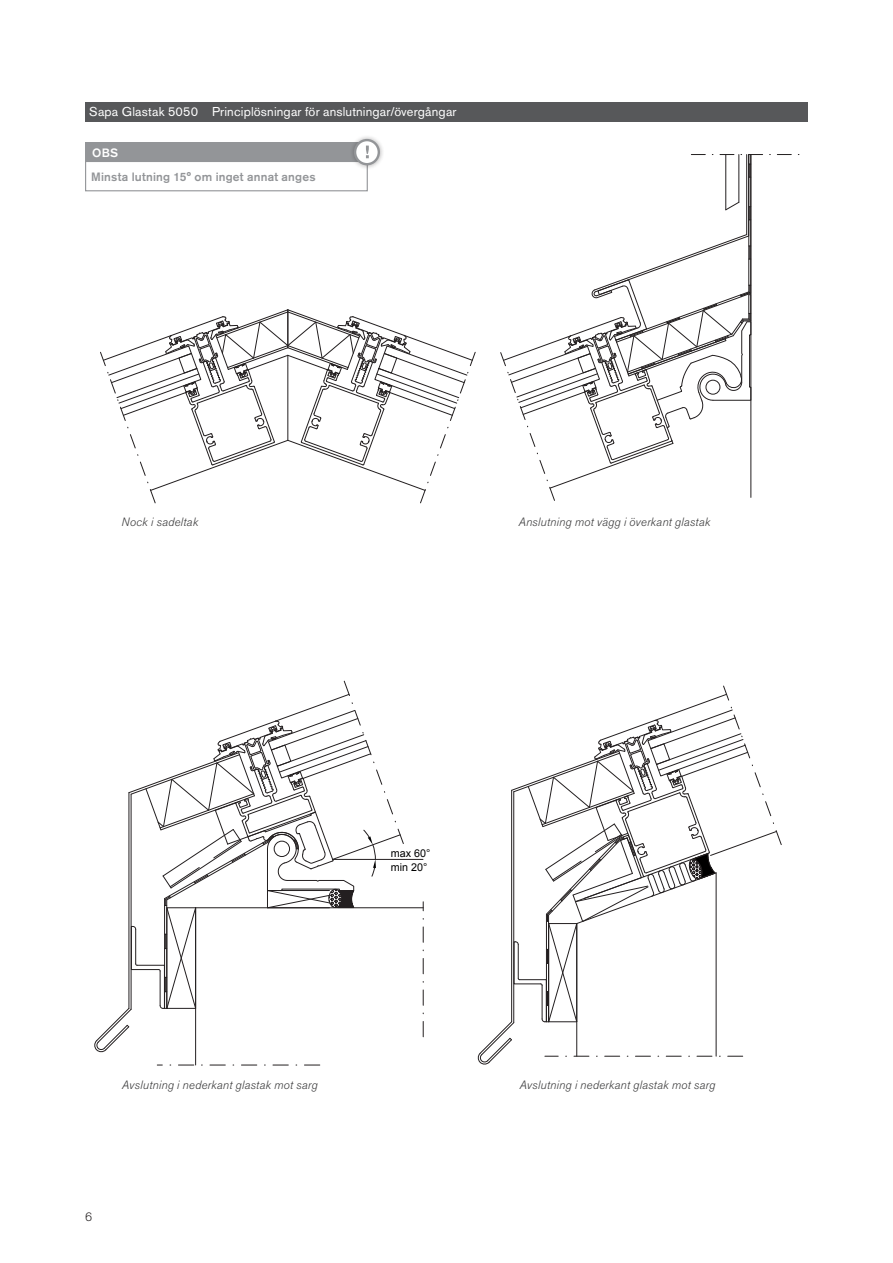
<style>
.page{position:relative;width:893px;height:1263px;background:#fff}
.page>*{position:absolute;margin:0;border:0;box-sizing:border-box;transform-origin:0 0}
.t1{font:12.75px "Akzidenz Grotesk Pro";letter-spacing:.015em;color:#fff}
.t2{font:italic 300 12px "Akzidenz Grotesk Pro";letter-spacing:.01em;color:#3e3e3f}
.t3{font:500 12px "Akzidenz Grotesk Pro";letter-spacing:.015em;color:#939598}
.t4{font:500 12px "Akzidenz Grotesk Pro";color:#fff}
.t5{font:300 12px "Akzidenz Grotesk Pro";color:#231f20}
.t6{font:10.8px/14.7px "Arial";color:#000}
</style>
<div class="page">
<div style="left:85px;top:102px;width:723px;height:19px;background:#57585a"></div>
<hr style="left:196px;top:907px;width:227px;height:1px;background:#231f20">
<hr style="left:195px;top:908px;width:1px;height:157px;background:#231f20">
<svg style="left:157px;top:1065px;width:163px;height:1px"></svg>
<svg style="left:423px;top:902px;width:1px;height:135px"></svg>
<svg style="left:94px;top:680px;width:310px;height:373px"></svg>
<hr style="left:333px;top:859px;width:90px;height:1px;background:#231f20">
<hr style="left:751px;top:155px;width:1px;height:342px;background:#231f20">
<hr style="left:750px;top:155px;width:1px;height:138px;background:#231f20">
<hr style="left:748px;top:155px;width:1px;height:81px;background:#231f20">
<hr style="left:746px;top:155px;width:1px;height:80px;background:#231f20">
<svg style="left:749px;top:206px;width:2px;height:15px"></svg>
<hr style="left:725px;top:155px;width:1px;height:55px;background:#231f20">
<hr style="left:739px;top:155px;width:1px;height:47px;background:#231f20">
<svg style="left:725px;top:201px;width:15px;height:10px"></svg>
<svg style="left:749px;top:164px;width:2px;height:14px"></svg>
<svg style="left:500px;top:234px;width:251px;height:267px"></svg>
<svg style="left:691px;top:154px;width:109px;height:1px"></svg>
<svg style="left:478px;top:685px;width:304px;height:380px"></svg>
<svg style="left:100px;top:309px;width:376px;height:195px"></svg>
<div style="left:85px;top:143px;width:285px;height:19px;background:#939598"></div>
<div style="left:85px;top:161px;width:283px;height:30px;border:1px solid #939598"></div>
<div style="left:350px;top:135px;width:34px;height:35px;background:#231f20;opacity:.33"></div>
<div style="left:355px;top:140px;width:24px;height:24px;background:#fff;border-radius:50%"></div>
<div style="left:354px;top:139px;width:26px;height:26px;border:2px solid #939598;border-radius:50%"></div>
<svg style="left:366px;top:146px;width:3px;height:12px"></svg>
<p class="t1" style="left:89px;top:103px;width:369px">Sapa Glastak 5050 Principlösningar för anslutningar/övergångar</p>
<p class="t4" style="left:92px;top:145px;width:28px">OBS</p>
<p class="t3" style="left:91px;top:169px;width:226px">Minsta lutning 15° om inget annat anges</p>
<p class="t2" style="left:122px;top:513px;width:78px">Nock i sadeltak</p>
<p class="t2" style="left:518px;top:514px;width:193px">Anslutning mot vägg i överkant glastak</p>
<p class="t6" style="left:391px;top:845px;width:41px">max 60° min 20°</p>
<p class="t2" style="left:122px;top:1077px;width:197px">Avslutning i nederkant glastak mot sarg</p>
<p class="t2" style="left:519px;top:1077px;width:197px">Avslutning i nederkant glastak mot sarg</p>
<p class="t5" style="left:85px;top:1209px;width:8px">6</p>
</div>
